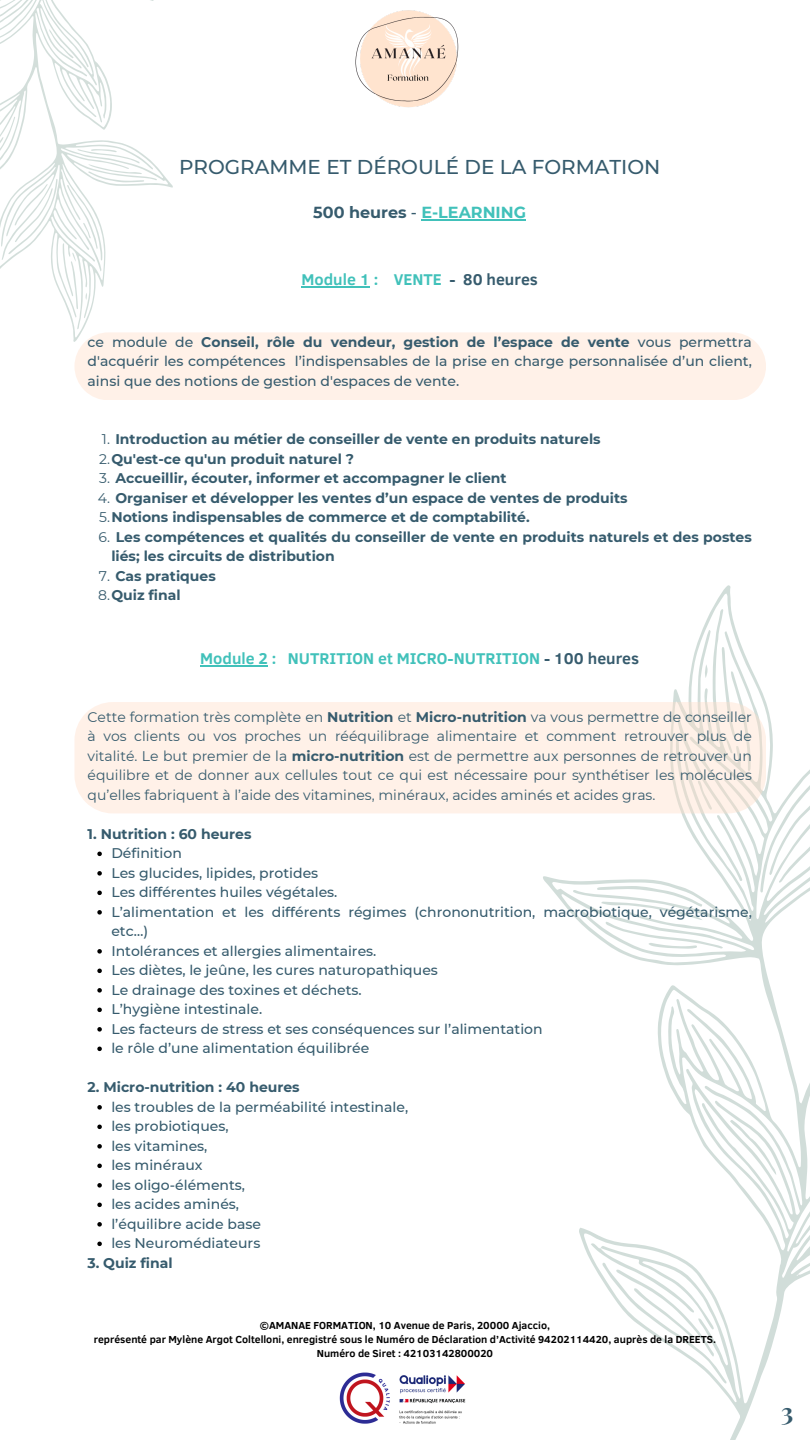
<style>
.page{position:relative;width:810px;height:1440px;background:#fff}
.page>*{position:absolute;margin:0;border:0;box-sizing:border-box;transform-origin:0 0}
.t1{font:700 25px "Playfair Display";color:#365b6d}
.t2{font:500 20px "Montserrat";color:#365b6d}
.t3{font:700 16px "Clear Sans";color:#41c1ba}
.t4{font:700 16px "Montserrat";color:#41c1ba}
.t5{font:500 14px/19.5px "Montserrat";color:#365b6d;text-align:justify}
.t6{font:700 14px/19.5px "Montserrat";color:#365b6d}
.t7{font:14px/19.5px "Montserrat";color:#365b6d;text-align:justify}
.t8{font:700 10.5px "Clear Sans";color:#000}
.s1{color:#365b6d}
.s2{font-weight:500;color:#365b6d}
.s3{font-weight:700}
.s4{font-weight:400}
</style>
<div class="page">
<svg style="left:0;top:0;width:173px;height:342px"></svg>
<svg style="left:0;top:0;width:17px;height:22px"></svg>
<svg style="left:49px;top:29px;width:25px;height:29px"></svg>
<svg style="left:0;top:116px;width:144px;height:193px"></svg>
<img style="left:355px;top:10px;width:104px;height:98px">
<svg style="left:543px;top:585px;width:267px;height:855px"></svg>
<svg style="left:760px;top:750px;width:50px;height:143px"></svg>
<svg style="left:591px;top:1243px;width:135px;height:141px"></svg>
<svg style="left:730px;top:1119px;width:46px;height:56px"></svg>
<svg style="left:597px;top:647px;width:154px;height:302px"></svg>
<img style="left:339px;top:1372px;width:127px;height:52px">
<div style="left:74px;top:702px;width:692px;height:111px;background:#fff1e8"></div>
<div style="left:74px;top:332px;width:692px;height:68px;background:#fff1e8"></div>
<hr style="left:421px;top:219px;width:105px;height:2px;background:#41c1ba">
<hr style="left:302px;top:286px;width:68px;height:2px;background:#41c1ba">
<hr style="left:200px;top:666px;width:68px;height:1px;background:#41c1ba">
<svg style="left:97px;top:852px;width:5px;height:4px"></svg>
<svg style="left:97px;top:871px;width:5px;height:5px"></svg>
<svg style="left:97px;top:891px;width:5px;height:4px"></svg>
<svg style="left:97px;top:910px;width:5px;height:5px"></svg>
<svg style="left:97px;top:949px;width:5px;height:5px"></svg>
<svg style="left:97px;top:969px;width:5px;height:4px"></svg>
<svg style="left:97px;top:988px;width:5px;height:5px"></svg>
<svg style="left:97px;top:1008px;width:5px;height:4px"></svg>
<svg style="left:97px;top:1027px;width:5px;height:5px"></svg>
<svg style="left:97px;top:1047px;width:5px;height:4px"></svg>
<svg style="left:97px;top:1105px;width:5px;height:5px"></svg>
<svg style="left:97px;top:1125px;width:5px;height:4px"></svg>
<svg style="left:97px;top:1144px;width:5px;height:5px"></svg>
<svg style="left:97px;top:1164px;width:5px;height:4px"></svg>
<svg style="left:97px;top:1183px;width:5px;height:5px"></svg>
<svg style="left:97px;top:1203px;width:5px;height:4px"></svg>
<svg style="left:97px;top:1222px;width:5px;height:5px"></svg>
<svg style="left:97px;top:1242px;width:5px;height:4px"></svg>
<p class="t2" style="left:179px;top:154px;width:483px">PROGRAMME ET DÉROULÉ DE LA FORMATION</p>
<p class="t4" style="left:313px;top:202px;width:214px"><span class="s1">500 heures</span> <span class="s2">-</span> E-LEARNING</p>
<p class="t3" style="left:302px;top:267px;width:238px">Module 1 : VENTE <span class="s1">- 80 heures</span></p>
<p class="t5" style="left:88px;top:332px;width:666px">ce module de <span class="s3">Conseil, rôle du vendeur, gestion de l’espace de vente</span> vous permettra d'acquérir les compétences l’indispensables de la prise en charge personnalisée d’un client, ainsi que des notions de gestion d'espaces de vente.</p>
<p class="t6" style="left:102px;top:430px;width:500px"><span class="s4">1.</span> Introduction au métier de conseiller de vente en produits naturels</p>
<p class="t6" style="left:99px;top:449px;width:257px"><span class="s4">2.</span>Qu'est-ce qu'un produit naturel ?</p>
<p class="t6" style="left:99px;top:469px;width:409px"><span class="s4">3.</span> Accueillir, écouter, informer et accompagner le client</p>
<p class="t6" style="left:98px;top:488px;width:531px"><span class="s4">4.</span> Organiser et développer les ventes d’un espace de ventes de produits</p>
<p class="t6" style="left:99px;top:508px;width:432px"><span class="s4">5.</span>Notions indispensables de commerce et de comptabilité.</p>
<p class="t6" style="left:111px;top:527px;width:642px;text-indent:-13px"><span class="s4">6.</span> Les compétences et qualités du conseiller de vente en produits naturels et des postes liés; les circuits de distribution</p>
<p class="t6" style="left:99px;top:566px;width:119px"><span class="s4">7.</span> Cas pratiques</p>
<p class="t6" style="left:98px;top:586px;width:84px"><span class="s4">8.</span>Quiz final</p>
<p class="t3" style="left:200px;top:647px;width:441px">Module 2 : NUTRITION et MICRO-NUTRITION <span class="s1">- 100 heures</span></p>
<p class="t7" style="left:88px;top:707px;width:666px">Cette formation très complète en <span class="s3">Nutrition</span> et <span class="s3">Micro-nutrition</span> va vous permettre de conseiller à vos clients ou vos proches un rééquilibrage alimentaire et comment retrouver plus de vitalité. Le but premier de la <span class="s3">micro-nutrition</span> est de permettre aux personnes de retrouver un équilibre et de donner aux cellules tout ce qui est nécessaire pour synthétiser les molécules qu’elles fabriquent à l’aide des vitamines, minéraux, acides aminés et acides gras.</p>
<p class="t6" style="left:88px;top:824px;width:165px">1. Nutrition : 60 heures</p>
<p class="t5" style="left:111px;top:844px;width:72px">Définition</p>
<p class="t5" style="left:111px;top:863px;width:208px">Les glucides, lipides, protides</p>
<p class="t5" style="left:111px;top:883px;width:228px">Les différentes huiles végétales.</p>
<p class="t5" style="left:111px;top:902px;width:642px">L’alimentation et les différents régimes (chrononutrition, macrobiotique, végétarisme, etc…)</p>
<p class="t5" style="left:111px;top:941px;width:267px">Intolérances et allergies alimentaires.</p>
<p class="t5" style="left:111px;top:961px;width:328px">Les diètes, le jeûne, les cures naturopathiques</p>
<p class="t5" style="left:111px;top:980px;width:252px">Le drainage des toxines et déchets.</p>
<p class="t5" style="left:111px;top:1000px;width:152px">L’hygiène intestinale.</p>
<p class="t5" style="left:111px;top:1019px;width:433px">Les facteurs de stress et ses conséquences sur l’alimentation</p>
<p class="t5" style="left:111px;top:1039px;width:259px">le rôle d’une alimentation équilibrée</p>
<p class="t6" style="left:88px;top:1078px;width:214px">2. Micro-nutrition : 40 heures</p>
<p class="t5" style="left:111px;top:1097px;width:298px">les troubles de la perméabilité intestinale,</p>
<p class="t5" style="left:111px;top:1117px;width:119px">les probiotiques,</p>
<p class="t5" style="left:111px;top:1136px;width:98px">les vitamines,</p>
<p class="t5" style="left:111px;top:1156px;width:93px">les minéraux</p>
<p class="t5" style="left:111px;top:1175px;width:135px">les oligo-éléments,</p>
<p class="t5" style="left:111px;top:1195px;width:129px">les acides aminés,</p>
<p class="t5" style="left:111px;top:1214px;width:151px">l’équilibre acide base</p>
<p class="t5" style="left:111px;top:1234px;width:151px">les Neuromédiateurs</p>
<p class="t6" style="left:88px;top:1253px;width:87px">3. Quiz final</p>
<p class="t8" style="left:260px;top:1317px;width:292px">©AMANAE FORMATION, 10 Avenue de Paris, 20000 Ajaccio,</p>
<p class="t8" style="left:94px;top:1331px;width:624px">représenté par Mylène Argot Coltelloni, enregistré sous le Numéro de Déclaration d’Activité 94202114420, auprès de la DREETS.</p>
<p class="t8" style="left:317px;top:1346px;width:178px">Numéro de Siret : 42103142800020</p>
<p class="t1" style="left:781px;top:1394px;width:14px">3</p>
</div>
